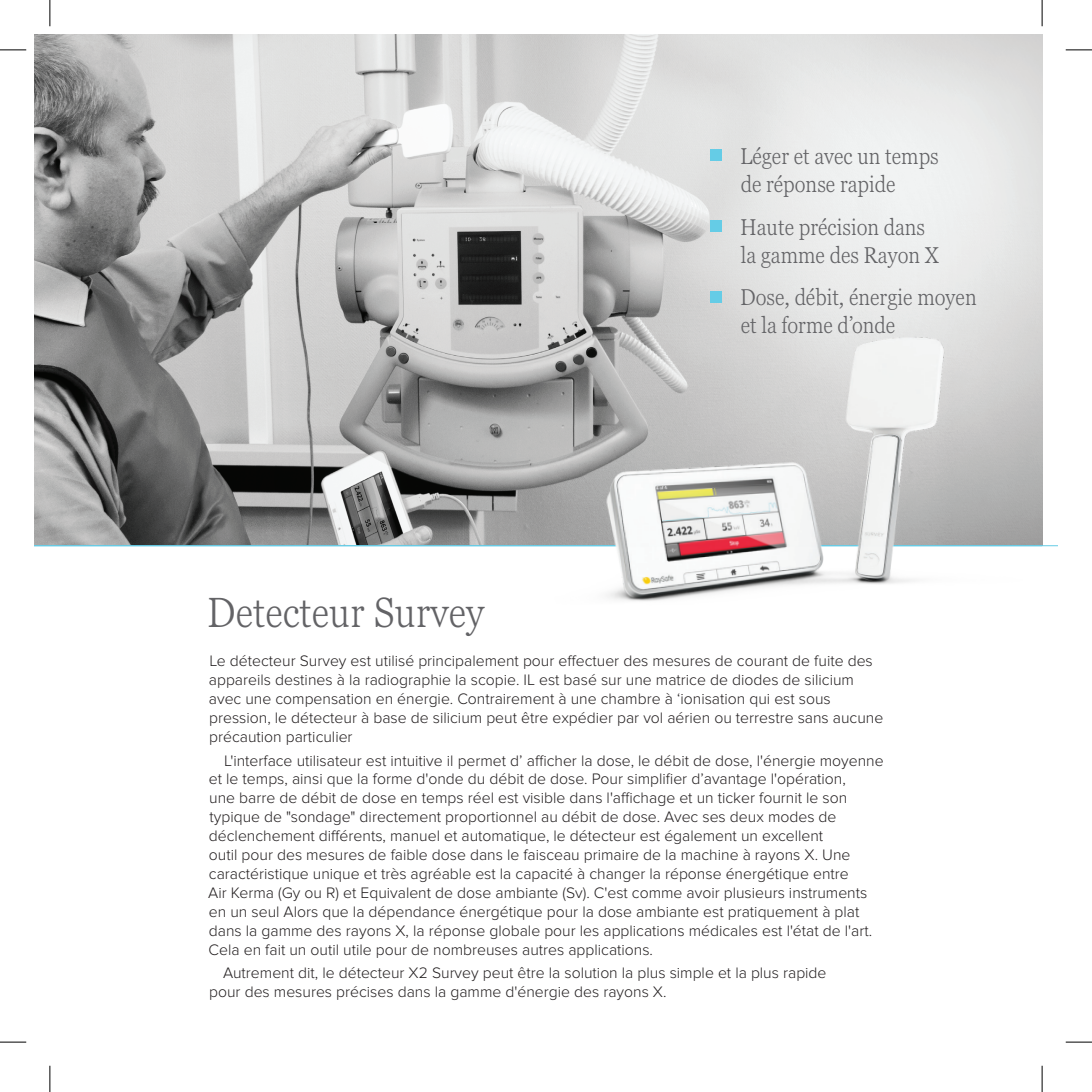
<style>
.page{position:relative;width:1092px;height:1092px;background:#fff}
.page>*{position:absolute;margin:0;border:0;box-sizing:border-box;transform-origin:0 0}
.t1{font:300 condensed 42px "Georgia Pro";color:#636366}
.t2{font:300 condensed 22.75px/28px "Georgia Pro";color:#636366}
.t3{font:300 15.75px/18.9px "Proxima Nova";color:#231f20}
.s1{font-size:52.5px;color:#65cce6}
</style>
<div class="page">
<img style="left:35px;top:35px;width:1007px;height:510px">
<hr style="left:35px;top:545px;width:1022px;height:1px;background:#65cce6">
<img style="left:361px;top:304px;width:696px;height:297px">
<svg style="left:0;top:50px;width:26px;height:1px"></svg>
<svg style="left:1066px;top:50px;width:26px;height:1px"></svg>
<svg style="left:0;top:1042px;width:26px;height:1px"></svg>
<svg style="left:1066px;top:1042px;width:26px;height:1px"></svg>
<svg style="left:50px;top:0;width:1px;height:26px"></svg>
<svg style="left:50px;top:1066px;width:1px;height:26px"></svg>
<svg style="left:1042px;top:0;width:1px;height:26px"></svg>
<svg style="left:1042px;top:1066px;width:1px;height:26px"></svg>
<h2 class="t2" style="left:707px;top:142px;width:234px;text-align:center"><span class="s1">▪</span> Léger et avec un temps de réponse rapide</h2>
<h2 class="t2" style="left:741px;top:213px;width:200px;text-indent:-34px"><span class="s1">▪</span> Haute précision dans la gamme des Rayon X</h2>
<h2 class="t2" style="left:741px;top:283px;width:237px;text-indent:-34px"><span class="s1">▪</span> Dose, débit, énergie moyen et la forme d’onde</h2>
<h1 class="t1" style="left:207px;top:585px;width:279px">Detecteur Survey</h1>
<p class="t3" style="left:209px;top:652px;width:676px">Le détecteur Survey est utilisé principalement pour effectuer des mesures de courant de fuite des appareils destines à la radiographie la scopie. IL est basé sur une matrice de diodes de silicium avec une compensation en énergie. Contrairement à une chambre à ‘ionisation qui est sous pression, le détecteur à base de silicium peut être expédier par vol aérien ou terrestre sans aucune précaution particulier</p>
<p class="t3" style="left:208px;top:751px;width:677px;text-indent:16px">L'interface utilisateur est intuitive il permet d’ afficher la dose, le débit de dose, l'énergie moyenne et le temps, ainsi que la forme d'onde du débit de dose. Pour simplifier d’avantage l'opération,<br>une barre de débit de dose en temps réel est visible dans l'affichage et un ticker fournit le son typique de "sondage" directement proportionnel au débit de dose. Avec ses deux modes de déclenchement différents, manuel et automatique, le détecteur est également un excellent<br>outil pour des mesures de faible dose dans le faisceau primaire de la machine à rayons X. Une caractéristique unique et très agréable est la capacité à changer la réponse énergétique entre<br>Air Kerma (Gy ou R) et Equivalent de dose ambiante (Sv). C'est comme avoir plusieurs instruments en un seul Alors que la dépendance énergétique pour la dose ambiante est pratiquement à plat dans la gamme des rayons X, la réponse globale pour les applications médicales est l'état de l'art.<br>Cela en fait un outil utile pour de nombreuses autres applications.</p>
<p class="t3" style="left:209px;top:964px;width:619px;text-indent:14px">Autrement dit, le détecteur X2 Survey peut être la solution la plus simple et la plus rapide pour des mesures précises dans la gamme d'énergie des rayons X.</p>
</div>
